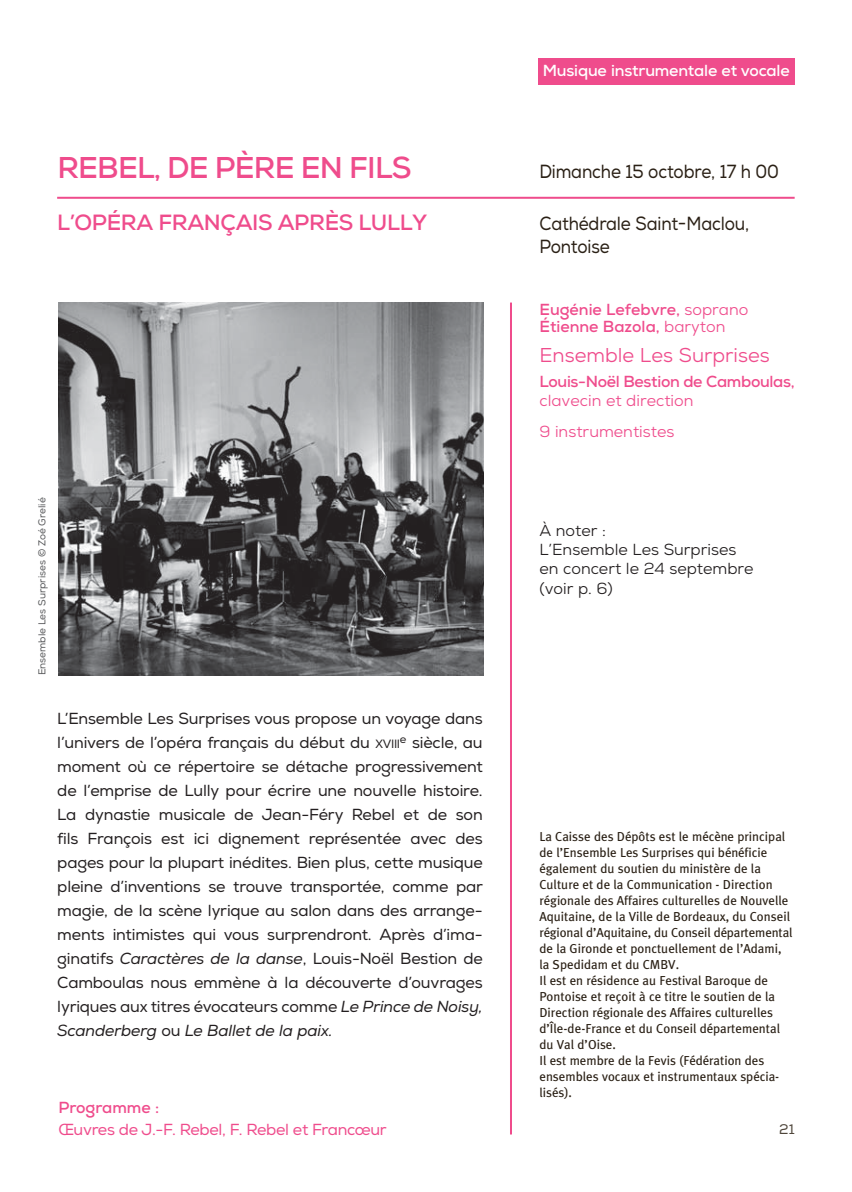
<style>
.page{position:relative;width:852px;height:1192px;background:#fff}
.page>*{position:absolute;margin:0;border:0;box-sizing:border-box;transform-origin:0 0}
.t1{font:700 30px "Nexa";letter-spacing:-.025em;color:#ef4c8c}
.t2{font:700 22px "Nexa";letter-spacing:-.015em;color:#ef4c8c}
.t3{font:20px "Nexa";color:#ef4c8c}
.t4{font:19px/23px "Nexa";letter-spacing:-.01em;color:#2a2015;scale:.9 1}
.t5{font:16px/24px "Nexa";letter-spacing:-.01em;color:#231f20;text-align:justify}
.t6{font:16px/19.2px "Nexa";color:#231f20}
.t7{font:700 16px/17.6px "Nexa";color:#ef4c8c}
.t8{font:16px "Nexa";letter-spacing:-.02em;color:#ef4c8c}
.t9{font:16px/30.6px "Nexa";color:#ef4c8c}
.t10{font:700 16px "Nexa";letter-spacing:-.02em;color:#ef4c8c}
.t11{font:700 16px "Nexa";letter-spacing:-.01em;color:#fff}
.t12{font:14px "Nexa";color:#4f463b}
.t13{font:13px/16px "Meta Plus";color:#2a2015}
.t14{font:10px "Nexa";color:#58595b}
.s1{font-weight:400}
.s2{font-size:12px}
.s3{font-style:italic}
</style>
<div class="page">
<hr style="left:57px;top:197px;width:737px;height:2px;background:#ef4c8c">
<hr style="left:510px;top:303px;width:2px;height:831px;background:#ef4c8c">
<img style="left:58px;top:303px;width:426px;height:372px">
<div style="left:537px;top:58px;width:257px;height:26px;background:#ef4c8c"></div>
<p class="t11" style="left:542px;top:64px;width:248px">Musique instrumentale et vocale</p>
<h1 class="t1" style="left:57px;top:157px;width:356px">REBEL, DE PÈRE EN FILS</h1>
<p class="t4" style="left:539px;top:163px;width:268px">Dimanche 15 octobre, 17 h 00</p>
<h2 class="t2" style="left:57px;top:214px;width:371px">L’OPÉRA FRANÇAIS APRÈS LULLY</h2>
<p class="t4" style="left:539px;top:215px;width:235px">Cathédrale Saint-Maclou,<br>Pontoise</p>
<p class="t7" style="left:539px;top:303px;width:210px">Eugénie Lefebvre, <span class="s1">soprano<br></span>Étienne Bazola, <span class="s1">baryton</span></p>
<p class="t3" style="left:539px;top:348px;width:232px">Ensemble Les Surprises</p>
<p class="t10" style="left:539px;top:375px;width:257px">Louis-Noël Bestion de Camboulas,</p>
<p class="t9" style="left:539px;top:388px;width:156px">clavecin et direction<br>9 instrumentistes</p>
<p class="t14" style="left:38px;top:675px;width:179px;rotate:-90deg">Ensemble Les Surprises © Zoé Grelié</p>
<p class="t5" style="left:57px;top:709px;width:427px">L’Ensemble Les Surprises vous propose un voyage dans l’univers de l’opéra français du début du <span class="s2">XVIII</span><sup>e</sup> siècle, au moment où ce répertoire se détache progressivement de l’emprise de Lully pour écrire une nouvelle histoire.<br>La dynastie musicale de Jean-Féry Rebel et de son fils François est ici dignement représentée avec des pages pour la plupart inédites. Bien plus, cette musique pleine d’inventions se trouve transportée, comme par magie, de la scène lyrique au salon dans des arrange&shy;ments intimistes qui vous surprendront. Après d’ima&shy;ginatifs <span class="s3">Caractères de la danse</span>, Louis-Noël Bestion de Camboulas nous emmène à la découverte d’ouvrages lyriques aux titres évocateurs comme <span class="s3">Le Prince de Noisy, Scanderberg</span> ou <span class="s3">Le Ballet de la paix.</span></p>
<p class="t7" style="left:58px;top:1101px;width:102px">Programme :</p>
<p class="t8" style="left:58px;top:1123px;width:330px">Œuvres de J.-F. Rebel, F. Rebel et Francœur</p>
<p class="t6" style="left:539px;top:523px;width:216px">À noter :<br>L’Ensemble Les Surprises en concert le 24 septembre (voir p. 6)</p>
<p class="t13" style="left:539px;top:829px;width:255px">La Caisse des Dépôts est le mécène principal de l’Ensemble Les Surprises qui bénéficie également du soutien du ministère de la Culture et de la Communication - Direction régionale des Affaires culturelles de Nouvelle Aquitaine, de la Ville de Bordeaux, du Conseil régional d’Aquitaine, du Conseil départemental de la Gironde et ponctuellement de l’Adami, la Spedidam et du CMBV.<br>Il est en résidence au Festival Baroque de Pontoise et reçoit à ce titre le soutien de la Direction régionale des Affaires culturelles d’Île-de-France et du Conseil départemental du Val d’Oise.<br>Il est membre de la Fevis (Fédération des ensembles vocaux et instrumentaux spécia&shy;lisés).</p>
<p class="t12" style="left:779px;top:1124px;width:17px">21</p>
</div>
